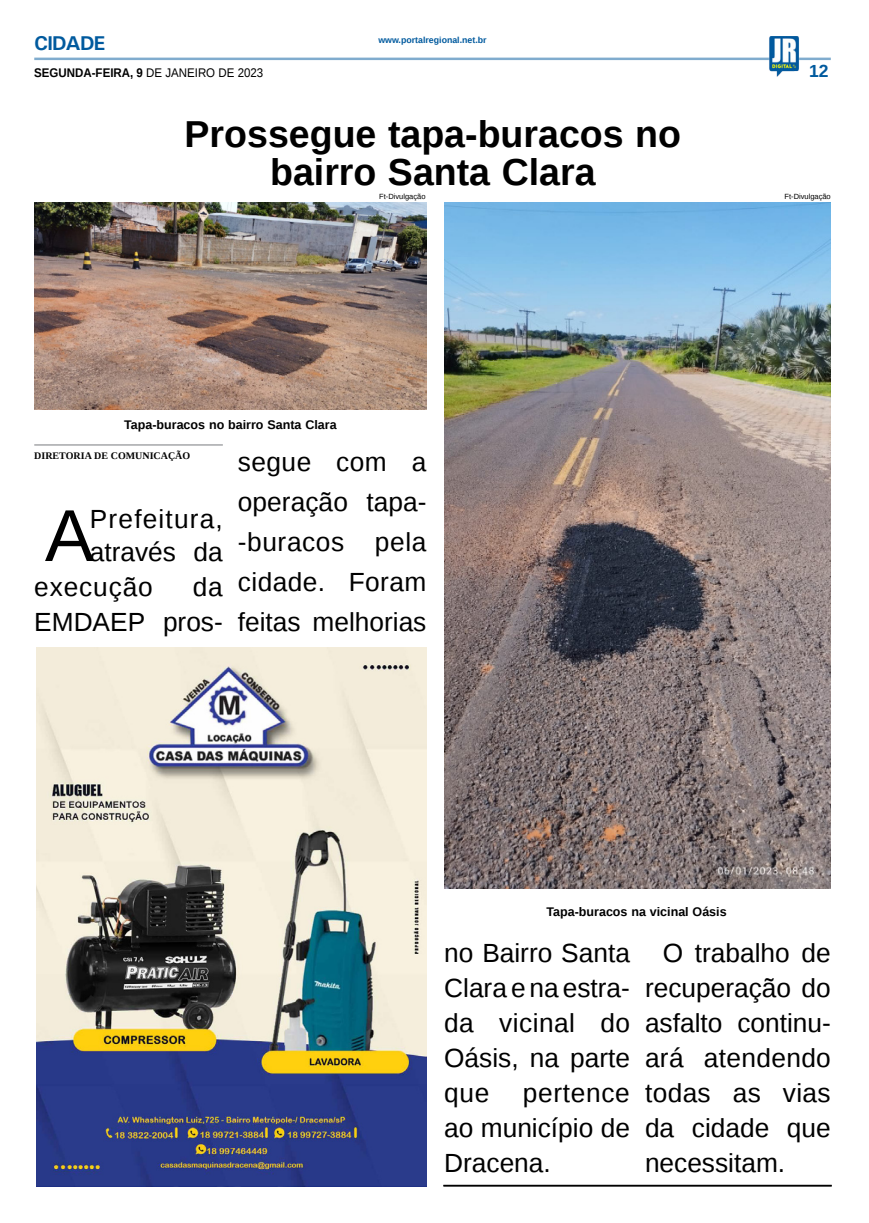
<style>
.page{position:relative;width:869px;height:1223px;background:#fff}
.page>*{position:absolute;margin:0;border:0;box-sizing:border-box;transform-origin:0 0}
.MATÉRIA{font:73.5px "Liberation Sans";color:#000}
.TÍTULO{font:700 37.5px/37.5px "Liberation Sans";color:#000;text-align:center}
.MATÉRIA-2{font:26.25px/35px "Liberation Sans";color:#000;text-align:justify}
.MATÉRIA-3{font:26.25px/32.5px "Liberation Sans";letter-spacing:.045em;color:#000}
.MATÉRIA-4{font:26.25px "Liberation Sans";letter-spacing:.035em;color:#000}
.TITULO_PG{font:700 20px "Univers";letter-spacing:-.04em;color:#005a9e}
.TÍTULO-2{font:700 17.5px "Liberation Sans";color:#005a9e}
.LEGENDA{font:700 12.5px "Liberation Sans";color:#000}
.DATA_PG{font:700 12.5px "Liberation Sans";color:#000;scale:.92 1}
.CRÉDITO_NOME{font:700 10px "Liberation Serif";color:#000}
.DATA_PG-2{font:700 8.75px "Liberation Sans";color:#005a9e}
.CRÉDITO_FOTO{font:7.5px "Liberation Sans";color:#000}
.s1{font-weight:400}
</style>
<div class="page">
<hr style="left:34px;top:58px;width:796px;height:2px;background:#005a9e">
<img style="left:768px;top:36px;width:30px;height:41px">
<img style="left:36px;top:647px;width:390px;height:539px">
<hr style="left:443px;top:1185px;width:388px;height:1px;background:#000">
<hr style="left:443px;top:1184px;width:388px;height:1px;background:#000">
<img style="left:34px;top:202px;width:392px;height:207px">
<img style="left:444px;top:202px;width:386px;height:687px">
<hr style="left:34px;top:444px;width:189px;height:1px;background:#939598">
<p class="TITULO_PG" style="left:34px;top:31px;width:72px">CIDADE</p>
<p class="DATA_PG" style="left:34px;top:64px;width:250px">SEGUNDA-FEIRA, 9 <span class="s1">DE JANEIRO DE 2023</span></p>
<p class="DATA_PG-2" style="left:378px;top:34px;width:110px">www.portalregional.net.br</p>
<p class="TÍTULO" style="left:184px;top:115px;width:497px">Prossegue tapa-buracos no bairro Santa Clara</p>
<p class="TÍTULO-2" style="left:808px;top:58px;width:21px">12</p>
<p class="CRÉDITO_FOTO" style="left:379px;top:192px;width:48px">Ft-Divulgação</p>
<p class="CRÉDITO_FOTO" style="left:784px;top:192px;width:48px">Ft-Divulgação</p>
<p class="LEGENDA" style="left:124px;top:416px;width:214px">Tapa-buracos no bairro Santa Clara</p>
<p class="CRÉDITO_NOME" style="left:34px;top:448px;width:157px">DIRETORIA DE COMUNICAÇÃO</p>
<p class="MATÉRIA-3" style="left:90px;top:504px;width:134px">Prefeitura, através da</p>
<p class="MATÉRIA-4" style="left:34px;top:572px;width:120px">execução</p>
<p class="MATÉRIA" style="left:45px;top:494px;width:51px">A</p>
<p class="MATÉRIA-2" style="left:34px;top:570px;width:190px;text-align:right">da<br>EMDAEP pros-</p>
<p class="MATÉRIA-2" style="left:238px;top:443px;width:190px;line-height:40px">segue com a operação tapa--buracos pela cidade. Foram feitas melhorias</p>
<p class="LEGENDA" style="left:546px;top:902px;width:182px">Tapa-buracos na vicinal Oásis</p>
<p class="MATÉRIA-2" style="left:444px;top:936px;width:187px">no Bairro Santa Clara e na estra&shy;da vicinal do Oásis, na parte que</p>
<p class="MATÉRIA-2" style="left:444px;top:1076px;width:187px;text-indent:79px">pertence ao município de Dracena.</p>
<p class="MATÉRIA-2" style="left:644px;top:936px;width:187px;text-indent:18px">O trabalho de recuperação do asfalto continu&shy;ará atendendo todas as vias da cidade que necessitam.</p>
</div>
